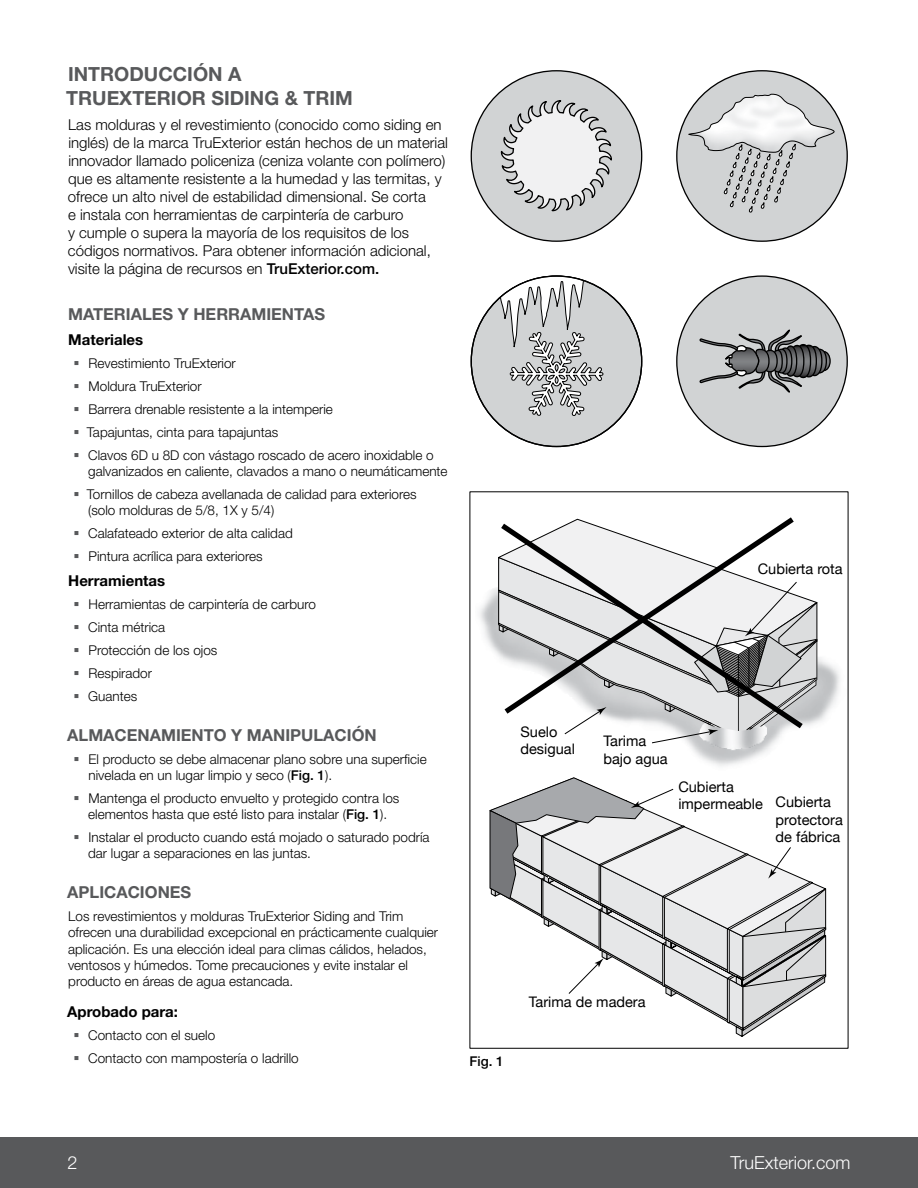
<style>
.page{position:relative;width:918px;height:1188px;background:#fff}
.page>*{position:absolute;margin:0;border:0;box-sizing:border-box;transform-origin:0 0}
.t1{font:700 19.5px/23.4px "Helvetica Neue LT Std";color:#58595b}
.t2{font:300 18px "Helvetica Neue LT Std";color:#fff}
.t3{font:700 16.5px "Helvetica Neue LT Std";color:#58595b}
.t4{font:300 15px/18px "Helvetica Neue LT Std";color:#000}
.t5{font:700 15px "Helvetica Neue LT Std";color:#000}
.t6{font:14.55px/17.4px "Helvetica Neue";color:#000}
.t7{font:300 13.5px/23px "Helvetica Neue LT Std";color:#000}
.t8{font:500 13.5px "Helvetica Neue LT Std";color:#000}
.s1{font-weight:500}
</style>
<div class="page">
<div style="left:0;top:1137px;width:918px;height:51px;background:#58595b"></div>
<div style="left:471px;top:71px;width:171px;height:170px;background:#d1d3d4;border-radius:50%"></div>
<svg style="left:501px;top:100px;width:111px;height:111px"></svg>
<div style="left:677px;top:276px;width:170px;height:171px;background:#d1d3d4;border-radius:50%"></div>
<svg style="left:699px;top:329px;width:132px;height:64px"></svg>
<div style="left:471px;top:276px;width:171px;height:171px;background:#d1d3d4;border-radius:50%"></div>
<div style="left:677px;top:71px;width:170px;height:170px;background:#d1d3d4;border-radius:50%"></div>
<svg style="left:687px;top:94px;width:147px;height:119px"></svg>
<svg style="left:500px;top:276px;width:104px;height:140px"></svg>
<img style="left:479px;top:588px;width:361px;height:178px">
<svg style="left:489px;top:777px;width:338px;height:260px"></svg>
<svg style="left:498px;top:519px;width:320px;height:225px"></svg>
<h1 class="t1" style="left:66px;top:62px;width:288px">INTRODUCCIÓN A<br>TRUEXTERIOR SIDING &amp; TRIM</h1>
<p class="t4" style="left:68px;top:115px;width:381px">Las molduras y el revestimiento (conocido como siding en inglés) de la marca TruExterior están hechos de un material innovador llamado policeniza (ceniza volante con polímero) que es altamente resistente a la humedad y las termitas, y ofrece un alto nivel de estabilidad dimensional. Se corta<br>e instala con herramientas de carpintería de carburo<br>y cumple o supera la mayoría de los requisitos de los códigos normativos. Para obtener información adicional, visite la página de recursos en <span class="s1">TruExterior.com.</span></p>
<p class="t3" style="left:68px;top:304px;width:258px">MATERIALES Y HERRAMIENTAS</p>
<p class="t5" style="left:68px;top:330px;width:76px">Materiales</p>
<p class="t7" style="left:87px;top:352px;width:348px">Revestimiento TruExterior<br>Moldura TruExterior<br>Barrera drenable resistente a la intemperie<br>Tapajuntas, cinta para tapajuntas<br>Clavos 6D u 8D con vástago roscado de acero inoxidable o</p>
<p class="t7" style="left:87px;top:460px;width:362px">galvanizados en caliente, clavados a mano o neumáticamente<br>Tornillos de cabeza avellanada de calidad para exteriores</p>
<p class="t7" style="left:88px;top:499px;width:206px">(solo molduras de 5/8, 1X y 5/4)<br>Calafateado exterior de alta calidad<br>Pintura acrílica para exteriores</p>
<p class="t5" style="left:68px;top:571px;width:98px">Herramientas</p>
<p class="t7" style="left:88px;top:592px;width:229px">Herramientas de carpintería de carburo<br>Cinta métrica<br>Protección de los ojos<br>Respirador<br>Guantes</p>
<p class="t3" style="left:67px;top:725px;width:311px">ALMACENAMIENTO Y MANIPULACIÓN</p>
<p class="t7" style="left:89px;top:750px;width:340px;line-height:16.2px">El producto se debe almacenar plano sobre una superficie nivelada en un lugar limpio y seco (<span class="s1">Fig. 1</span>).</p>
<p class="t7" style="left:88px;top:790px;width:313px;line-height:16.2px">Mantenga el producto envuelto y protegido contra los elementos hasta que esté listo para instalar (<span class="s1">Fig. 1</span>).</p>
<p class="t7" style="left:88px;top:829px;width:343px;line-height:16.2px">Instalar el producto cuando está mojado o saturado podría dar lugar a separaciones en las juntas.</p>
<p class="t3" style="left:67px;top:882px;width:126px">APLICACIONES</p>
<p class="t7" style="left:68px;top:908px;width:372px;line-height:16.2px">Los revestimientos y molduras TruExterior Siding and Trim ofrecen una durabilidad excepcional en prácticamente cualquier aplicación. Es una elección ideal para climas cálidos, helados, ventosos y húmedos. Tome precauciones y evite instalar el producto en áreas de agua estancada.</p>
<p class="t5" style="left:67px;top:1003px;width:112px">Aprobado para:</p>
<p class="t7" style="left:88px;top:1024px;width:212px">Contacto con el suelo<br>Contacto con mampostería o ladrillo</p>
<p class="t6" style="left:758px;top:561px;width:86px">Cubierta rota</p>
<p class="t6" style="left:521px;top:724px;width:56px">Suelo desigual</p>
<p class="t6" style="left:603px;top:733px;width:66px">Tarima bajo agua</p>
<p class="t6" style="left:678px;top:779px;width:86px">Cubierta impermeable</p>
<p class="t6" style="left:776px;top:794px;width:69px">Cubierta protectora de fábrica</p>
<p class="t8" style="left:470px;top:1053px;width:36px">Fig. 1</p>
<p class="t6" style="left:529px;top:994px;width:118px">Tarima de madera</p>
<h2 class="t2" style="left:68px;top:1152px;width:12px">2</h2>
<h2 class="t2" style="left:730px;top:1152px;width:122px">TruExterior.com</h2>
</div>
